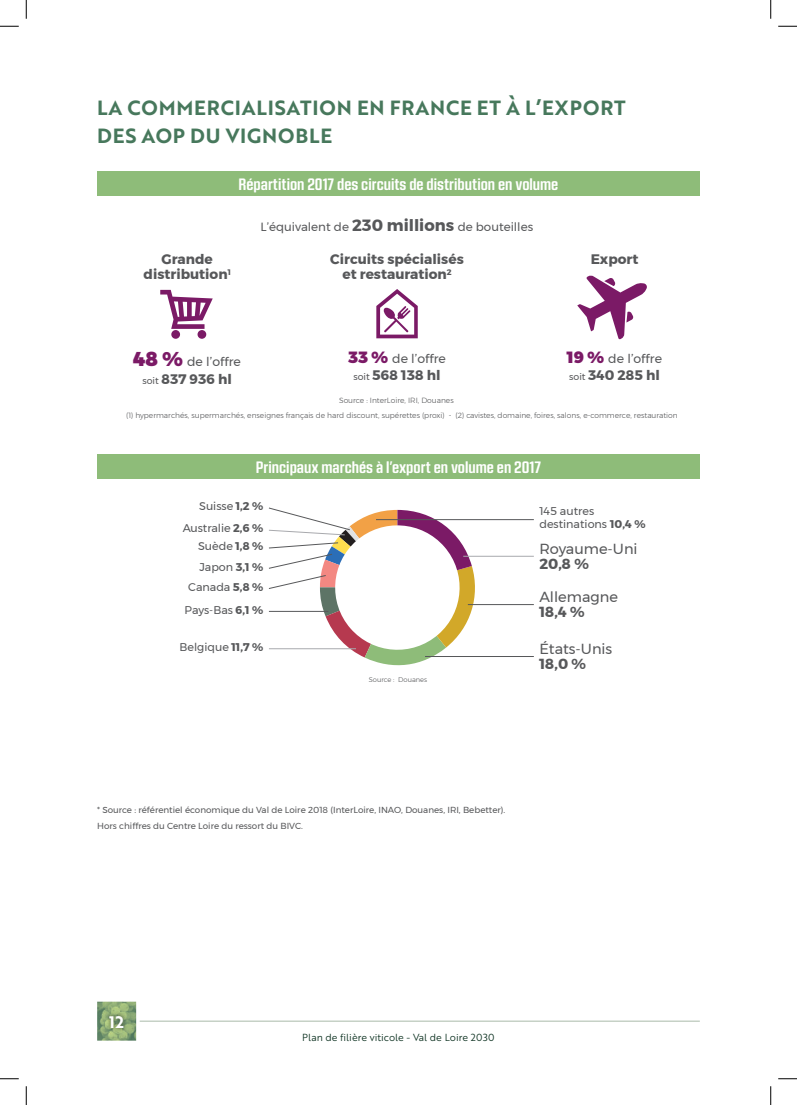
<style>
.page{position:relative;width:797px;height:1105px;background:#fff}
.page>*{position:absolute;margin:0;border:0;box-sizing:border-box;transform-origin:0 0}
.t1{font:20px/27.5px "Brother 1816 Bold";letter-spacing:.04em;color:#47785c}
.t2{font:700 16.25px "Kuunari Rounded";color:#fff}
.t3{font:16.25px "Brother 1816 Bold";color:#fff}
.t4{font:14.5px "Montserrat";color:#57585a}
.t5{font:700 14.5px "Montserrat";color:#57585a}
.t6{font:700 13.75px/15px "Montserrat";color:#57585a;text-align:center}
.t7{font:12.5px "Montserrat";color:#57585a}
.t8{font:11.88px "Montserrat";color:#57585a}
.t9{font:11.25px/12.2px "Montserrat";color:#57585a}
.t10{font:10px "Brother 1816 Book";color:#0b301f}
.t11{font:8.75px/16.6px "Montserrat";color:#57585a}
.t12{font:300 7.5px/15.8px "Montserrat";color:#57585a}
.t13{font:300 6.75px "Montserrat";color:#57585a}
.s1{font-weight:700;font-size:16.25px}
.s2{font-weight:900;font-size:20px;color:#7b1a66}
.s3{font-weight:400;font-size:9.38px}
.s4{font-weight:900;font-size:16.25px;color:#7b1a66}
.s5{font-weight:700}
</style>
<div class="page">
<hr style="left:140px;top:1021px;width:559px;height:1px;background:#a9baa9">
<img style="left:97px;top:1002px;width:39px;height:39px">
<img style="left:106px;top:1012px;width:22px;height:20px">
<div style="left:97px;top:171px;width:602px;height:25px;background:#8ebc79"></div>
<svg style="left:160px;top:290px;width:53px;height:39px"></svg>
<div style="left:171px;top:330px;width:9px;height:9px;background:#7b1a66;border-radius:50%"></div>
<div style="left:197px;top:330px;width:9px;height:9px;background:#7b1a66;border-radius:50%"></div>
<svg style="left:577px;top:275px;width:70px;height:64px"></svg>
<svg style="left:376px;top:289px;width:42px;height:49px"></svg>
<div style="left:97px;top:455px;width:602px;height:24px;background:#8ebc79"></div>
<hr style="left:463px;top:556px;width:71px;height:1px;background:#a8a9ad">
<hr style="left:376px;top:519px;width:158px;height:1px;background:#57585a">
<hr style="left:468px;top:604px;width:66px;height:1px;background:#57585a">
<hr style="left:425px;top:656px;width:109px;height:1px;background:#57585a">
<svg style="left:268px;top:507px;width:212px;height:159px"></svg>
<svg style="left:0;top:25px;width:19px;height:2px"></svg>
<svg style="left:778px;top:25px;width:19px;height:2px"></svg>
<svg style="left:0;top:1078px;width:19px;height:1px"></svg>
<svg style="left:778px;top:1078px;width:19px;height:1px"></svg>
<svg style="left:25px;top:0;width:2px;height:19px"></svg>
<svg style="left:25px;top:1086px;width:2px;height:19px"></svg>
<svg style="left:770px;top:0;width:1px;height:19px"></svg>
<svg style="left:770px;top:1086px;width:1px;height:19px"></svg>
<h1 class="t1" style="left:97px;top:94px;width:530px">LA COMMERCIALISATION EN FRANCE ET À L’EXPORT<br>DES AOP DU VIGNOBLE</h1>
<h2 class="t2" style="left:238px;top:175px;width:321px">Répartition 2017 des circuits de distribution en volume</h2>
<h3 class="t6" style="left:144px;top:253px;width:89px">Grande distribution<sup>1</sup></h3>
<h3 class="t8" style="left:260px;top:220px;width:274px">L’équivalent de <span class="s1">230 millions</span> de bouteilles</h3>
<h3 class="t6" style="left:330px;top:253px;width:135px">Circuits spécialisés et restauration<sup>2</sup></h3>
<h3 class="t7" style="left:134px;top:355px;width:109px"><span class="s2">48 %</span> de l’offre</h3>
<h3 class="t6" style="left:142px;top:372px;width:91px"><span class="s3">soit</span> 837 936 hl</h3>
<h3 class="t7" style="left:348px;top:351px;width:99px"><span class="s4">33 %</span> de l’offre</h3>
<h3 class="t6" style="left:353px;top:369px;width:89px"><span class="s3">soit</span> 568 138 hl</h3>
<h3 class="t6" style="left:590px;top:253px;width:49px">Export</h3>
<h3 class="t7" style="left:567px;top:351px;width:96px"><span class="s4">19 %</span> de l’offre</h3>
<h3 class="t6" style="left:569px;top:369px;width:92px"><span class="s3">soit</span> 340 285 hl</h3>
<p class="t12" style="left:126px;top:392px;width:553px;text-indent:213px">Source : InterLoire, IRI, Douanes<br>(1) hypermarchés, supermarchés, enseignes français de hard discount, supérettes (proxi) - (2) cavistes, domaine, foires, salons, e-commerce, restauration</p>
<h2 class="t2" style="left:256px;top:459px;width:287px">Principaux marchés à l’export en volume en 2017</h2>
<h3 class="t9" style="left:183px;top:496px;width:82px;line-height:21.4px;text-align:right">Suisse <span class="s5">1,2 %<br></span>Australie <span class="s5">2,6 %</span></h3>
<h3 class="t9" style="left:198px;top:540px;width:67px">Suède <span class="s5">1,8 %</span></h3>
<h3 class="t9" style="left:199px;top:561px;width:65px">Japon <span class="s5">3,1 %</span></h3>
<h3 class="t9" style="left:188px;top:581px;width:77px">Canada <span class="s5">5,8 %</span></h3>
<h3 class="t9" style="left:185px;top:604px;width:80px">Pays-Bas <span class="s5">6,1 %</span></h3>
<h3 class="t9" style="left:179px;top:641px;width:85px">Belgique <span class="s5">11,7 %</span></h3>
<p class="t13" style="left:369px;top:674px;width:60px">Source : Douanes</p>
<h3 class="t9" style="left:539px;top:505px;width:108px">145 autres destinations <span class="s5">10,4 %</span></h3>
<h3 class="t4" style="left:539px;top:541px;width:100px">Royaume-Uni</h3>
<h3 class="t5" style="left:539px;top:553px;width:51px">20,8 %</h3>
<h3 class="t4" style="left:539px;top:588px;width:80px">Allemagne</h3>
<h3 class="t5" style="left:539px;top:600px;width:47px">18,4 %</h3>
<h3 class="t4" style="left:539px;top:640px;width:74px">États-Unis</h3>
<h3 class="t5" style="left:539px;top:652px;width:48px">18,0 %</h3>
<p class="t11" style="left:97px;top:801px;width:409px">* Source : référentiel économique du Val de Loire 2018 (InterLoire, INAO, Douanes, IRI, Bebetter).<br>Hors chiffres du Centre Loire du ressort du BIVC.</p>
<h2 class="t3" style="left:109px;top:1012px;width:16px">12</h2>
<h3 class="t10" style="left:302px;top:1031px;width:194px">Plan de filière viticole - Val de Loire 2030</h3>
</div>
